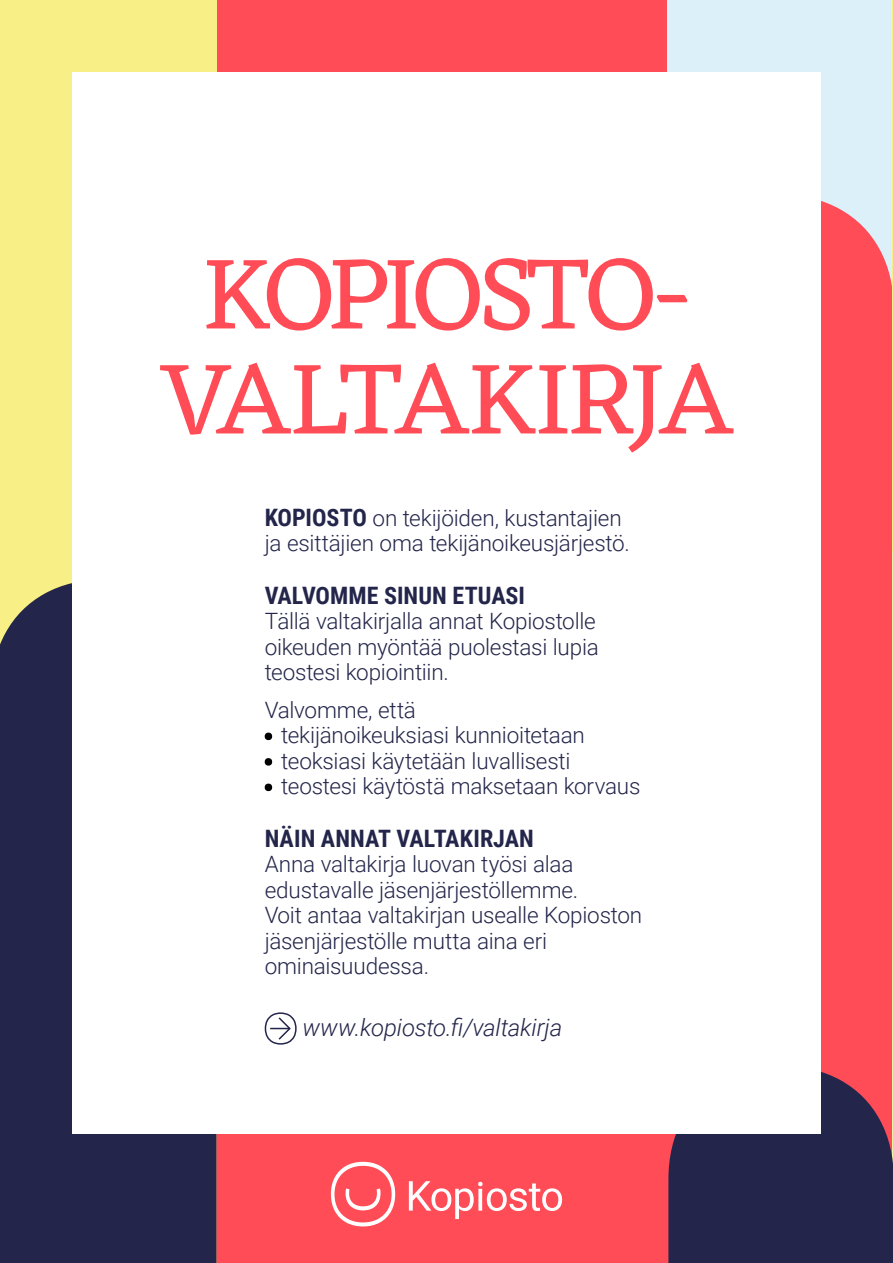
<style>
.page{position:relative;width:893px;height:1263px;background:#ff4c56}
.page>*{position:absolute;margin:0;border:0;box-sizing:border-box;transform-origin:0 0}
.t1{font:105px/105px "Eczar";letter-spacing:-.05em;color:#ff4c56;text-align:center}
.t2{font:700 24px "Roboto Condensed";color:#23264a}
.t3{font:italic 300 24px "Roboto";letter-spacing:-.01em;color:#23264a}
.t4{font:300 22.5px/25.5px "Roboto";letter-spacing:-.01em;color:#23264a}
.s1{font-family:"Roboto Condensed";font-weight:700;font-size:24px}
</style>
<div class="page">
<div style="left:0;top:0;width:217px;height:1263px;background:#f8f086"></div>
<div style="left:0;top:583px;width:217px;height:680px;background:#23264a"></div>
<div style="left:667px;top:0;width:226px;height:1263px;background:#dcf0fa"></div>
<svg style="left:667px;top:201px;width:225px;height:1062px;background:#fb5d67"></svg>
<hr style="left:892px;top:0;width:1px;height:1263px;background:#f8f086">
<svg style="left:668px;top:444px;width:225px;height:819px;background:#a73e51"></svg>
<div style="left:72px;top:72px;width:749px;height:1062px;background:#fff"></div>
<svg style="left:331px;top:1162px;width:64px;height:64px"></svg>
<svg style="left:409px;top:1181px;width:153px;height:38px"></svg>
<svg style="left:265px;top:733px;width:7px;height:7px"></svg>
<svg style="left:265px;top:758px;width:7px;height:8px"></svg>
<svg style="left:265px;top:784px;width:7px;height:7px"></svg>
<svg style="left:264px;top:1012px;width:33px;height:33px"></svg>
<h1 class="t1" style="left:160px;top:247px;width:575px">KOPIOSTO-<br>VALTAKIRJA</h1>
<p class="t4" style="left:265px;top:504px;width:366px"><span class="s1">KOPIOSTO</span> on tekijöiden, kustantajien ja esittäjien oma tekijänoikeusjärjestö.</p>
<p class="t2" style="left:265px;top:578px;width:262px">VALVOMME SINUN ETUASI</p>
<p class="t4" style="left:265px;top:607px;width:336px">Tällä valtakirjalla annat Kopiostolle oikeuden myöntää puolestasi lupia teostesi kopiointiin.</p>
<p class="t4" style="left:281px;top:696px;width:361px;text-indent:-17px">Valvomme, että<br>tekijänoikeuksiasi kunnioitetaan teoksiasi käytetään luvallisesti teostesi käytöstä maksetaan korvaus</p>
<p class="t2" style="left:265px;top:821px;width:271px">NÄIN ANNAT VALTAKIRJAN</p>
<p class="t4" style="left:265px;top:850px;width:379px">Anna valtakirja luovan työsi alaa edustavalle jäsenjärjestöllemme.<br>Voit antaa valtakirjan usealle Kopioston jäsenjärjestölle mutta aina eri ominaisuudessa.</p>
<p class="t3" style="left:302px;top:1010px;width:261px">www.kopiosto.fi/valtakirja</p>
</div>
